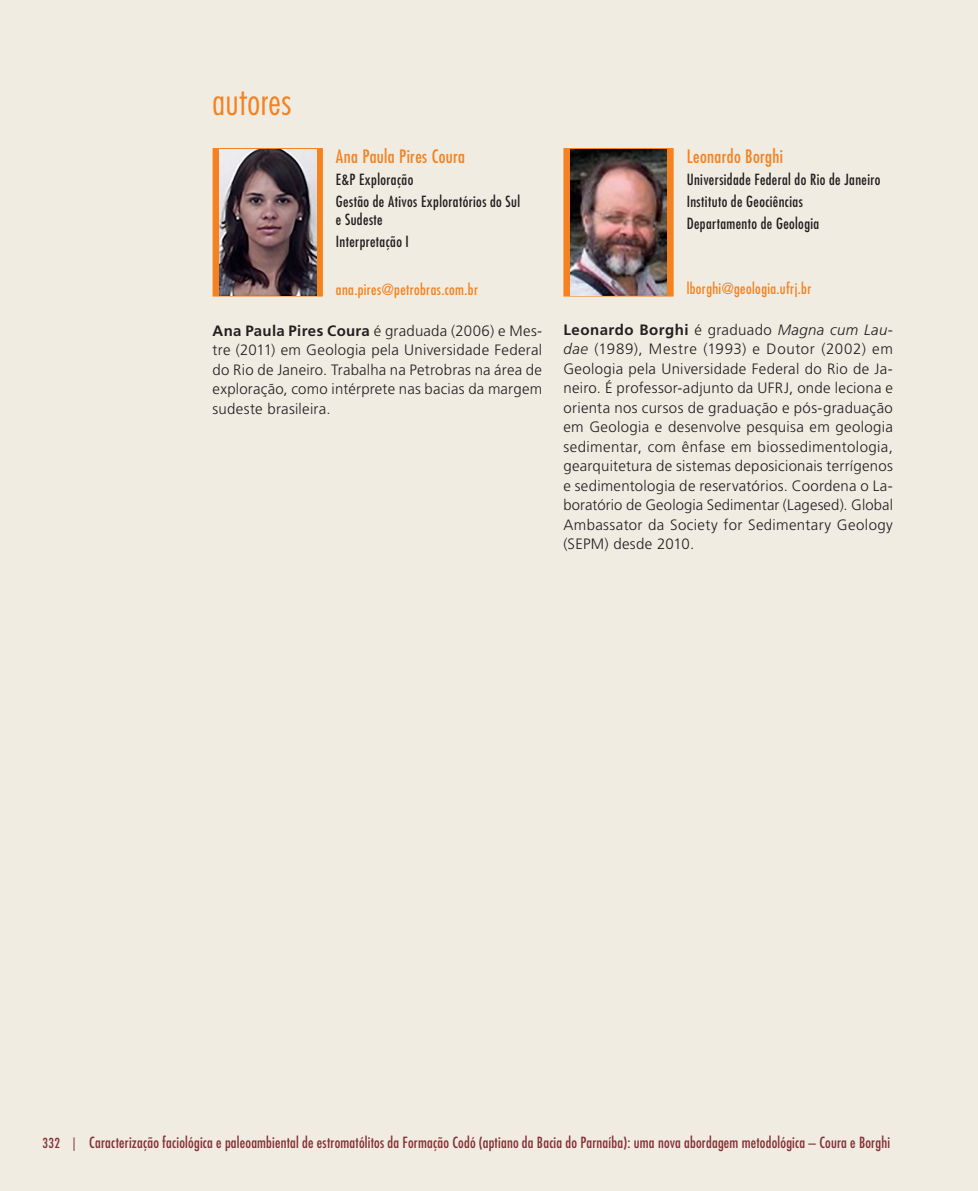
<style>
.page{position:relative;width:978px;height:1191px;background:#f1ece2}
.page>*{position:absolute;margin:0;border:0;box-sizing:border-box;transform-origin:0 0}
.t1{font:300 condensed 36px "Futura Std";letter-spacing:.015em;color:#f58220}
.t2{font:condensed 18px "Futura Std";letter-spacing:.02em;color:#f58220}
.t3{font:300 15px/19.5px "Frutiger LT Std";letter-spacing:.02em;color:#231f20;text-align:justify}
.t4{font:condensed 15px/22.2px "Futura Std";letter-spacing:.025em;color:#231f20}
.t5{font:condensed 15px "Futura Std";letter-spacing:.015em;color:#843034}
.t6{font:condensed 15px "Futura Std";letter-spacing:.025em;color:#f58220}
.t7{font:condensed 13.5px "Futura Std";color:#843034}
.s1{font-weight:700}
.s2{font-style:italic}
</style>
<div class="page">
<svg style="left:213px;top:148px;width:110px;height:148px"></svg>
<div style="left:213px;top:149px;width:6px;height:147px;background:#f58220"></div>
<div style="left:316px;top:149px;width:6px;height:147px;background:#f58220"></div>
<img style="left:219px;top:149px;width:97px;height:146px">
<svg style="left:563px;top:148px;width:111px;height:148px"></svg>
<div style="left:564px;top:149px;width:6px;height:147px;background:#f58220"></div>
<div style="left:667px;top:149px;width:6px;height:147px;background:#f58220"></div>
<img style="left:570px;top:149px;width:97px;height:146px">
<h1 class="t1" style="left:213px;top:80px;width:81px">autores</h1>
<p class="t2" style="left:336px;top:145px;width:131px">Ana Paula Pires Coura</p>
<p class="t4" style="left:336px;top:168px;width:186px">E&amp;P Exploração<br>Gestão de Ativos Exploratórios do Sul</p>
<p class="t4" style="left:336px;top:208px;width:75px">e Sudeste<br>Interpretação I</p>
<p class="t6" style="left:336px;top:280px;width:144px">ana.pires@petrobras.com.br</p>
<p class="t3" style="left:213px;top:321px;width:331px"><span class="s1">Ana Paula Pires Coura</span> é graduada (2006) e Mes&shy;tre (2011) em Geologia pela Universidade Federal do Rio de Janeiro. Trabalha na Petrobras na área de exploração, como intérprete nas bacias da margem sudeste brasileira.</p>
<p class="t2" style="left:687px;top:145px;width:98px">Leonardo Borghi</p>
<p class="t4" style="left:687px;top:168px;width:195px">Universidade Federal do Rio de Janeiro<br>Instituto de Geociências<br>Departamento de Geologia</p>
<p class="t6" style="left:687px;top:279px;width:126px">lborghi@geologia.ufrj.br</p>
<p class="t3" style="left:563px;top:320px;width:331px"><span class="s1">Leonardo Borghi</span> é graduado <span class="s2">Magna cum Lau&shy;dae</span> (1989), Mestre (1993) e Doutor (2002) em Geologia pela Universidade Federal do Rio de Ja&shy;neiro. É professor-adjunto da UFRJ, onde leciona e orienta nos cursos de graduação e pós-graduação em Geologia e desenvolve pesquisa em geologia sedimentar, com ênfase em biossedimentologia, gearquitetura de sistemas deposicionais terrígenos e sedimentologia de reservatórios. Coordena o La&shy;boratório de Geologia Sedimentar (Lagesed). Global Ambassator da Society for Sedimentary Geology (SEPM) desde 2010.</p>
<p class="t7" style="left:43px;top:1135px;width:35px">332 |</p>
<p class="t5" style="left:89px;top:1133px;width:802px">Caracterização faciológica e paleoambiental de estromatólitos da Formação Codó (aptiano da Bacia do Parnaíba): uma nova abordagem metodológica – Coura e Borghi</p>
</div>
